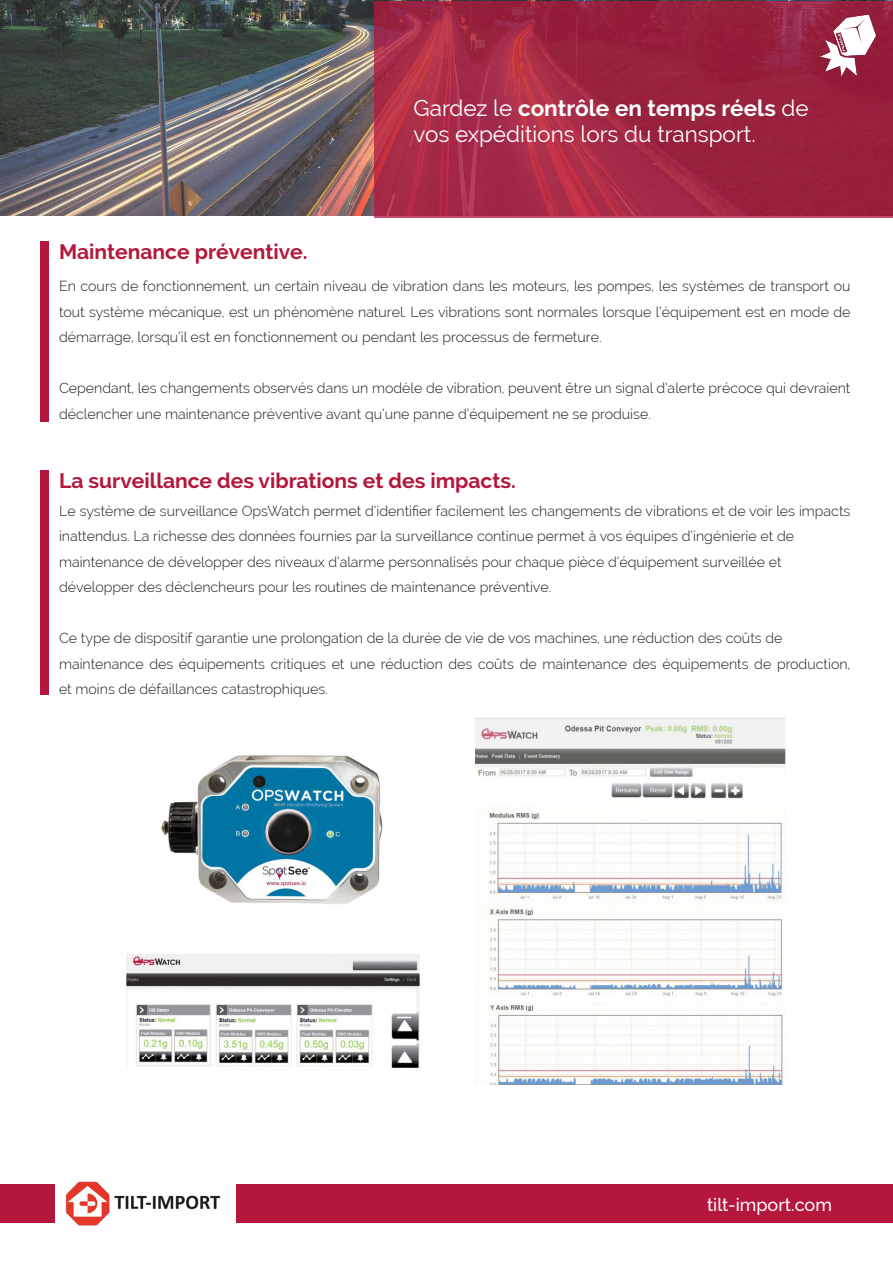
<style>
.page{position:relative;width:893px;height:1263px;background:#fff}
.page>*{position:absolute;margin:0;border:0;box-sizing:border-box;transform-origin:0 0}
.t1{font:22.5px/26.5px "Raleway";color:#fff}
.t2{font:700 21px "Raleway";color:#b5163b}
.t3{font:500 18px "Raleway";color:#fff}
.t4{font:300 14.25px/25.5px "Raleway";color:#1d1d1b}
.s1{font-weight:700}
</style>
<div class="page">
<img style="left:0;top:0;width:803px;height:216px">
<svg style="left:374px;top:1px;width:519px;height:217px;fill:#9a253f"></svg>
<img style="left:803px;top:0;width:90px;height:90px">
<div style="left:236px;top:1184px;width:657px;height:39px;background:#b5163b"></div>
<div style="left:0;top:1184px;width:54px;height:39px;background:#b5163b"></div>
<img style="left:65px;top:1181px;width:156px;height:45px">
<div style="left:41px;top:241px;width:8px;height:181px;background:#b5163b"></div>
<div style="left:41px;top:470px;width:8px;height:224px;background:#b5163b"></div>
<img style="left:126px;top:755px;width:294px;height:313px">
<img style="left:475px;top:717px;width:311px;height:367px">
<p class="t2" style="left:59px;top:240px;width:250px">Maintenance préventive.</p>
<p class="t1" style="left:413px;top:94px;width:397px">Gardez le <span class="s1">contrôle en temps réels</span> de vos expéditions lors du transport.</p>
<p class="t4" style="left:59px;top:273px;width:793px;text-align:justify">En cours de fonctionnement, un certain niveau de vibration dans les moteurs, les pompes, les systèmes de transport ou tout système mécanique, est un phénomène naturel. Les vibrations sont normales lorsque l’équipement est en mode de démarrage, lorsqu’il est en fonctionnement ou pendant les processus de fermeture.</p>
<p class="t4" style="left:59px;top:375px;width:793px">Cependant, les changements observés dans un modèle de vibration, peuvent être un signal d’alerte précoce qui devraient déclencher une maintenance préventive avant qu’une panne d’équipement ne se produise.</p>
<p class="t2" style="left:59px;top:469px;width:458px">La surveillance des vibrations et des impacts.</p>
<p class="t4" style="left:59px;top:498px;width:793px">Le système de surveillance OpsWatch permet d’identifier facilement les changements de vibrations et de voir les impacts inattendus. La richesse des données fournies par la surveillance continue permet à vos équipes d’ingénierie et de</p>
<p class="t4" style="left:59px;top:549px;width:724px">maintenance de développer des niveaux d’alarme personnalisés pour chaque pièce d’équipement surveillée et</p>
<p class="t4" style="left:59px;top:574px;width:494px">développer des déclencheurs pour les routines de maintenance préventive.</p>
<p class="t4" style="left:59px;top:625px;width:725px">Ce type de dispositif garantie une prolongation de la durée de vie de vos machines, une réduction des coûts de</p>
<p class="t4" style="left:59px;top:651px;width:793px">maintenance des équipements critiques et une réduction des coûts de maintenance des équipements de production, et moins de défaillances catastrophiques.</p>
<p class="t3" style="left:707px;top:1194px;width:126px">tilt-import.com</p>
</div>
